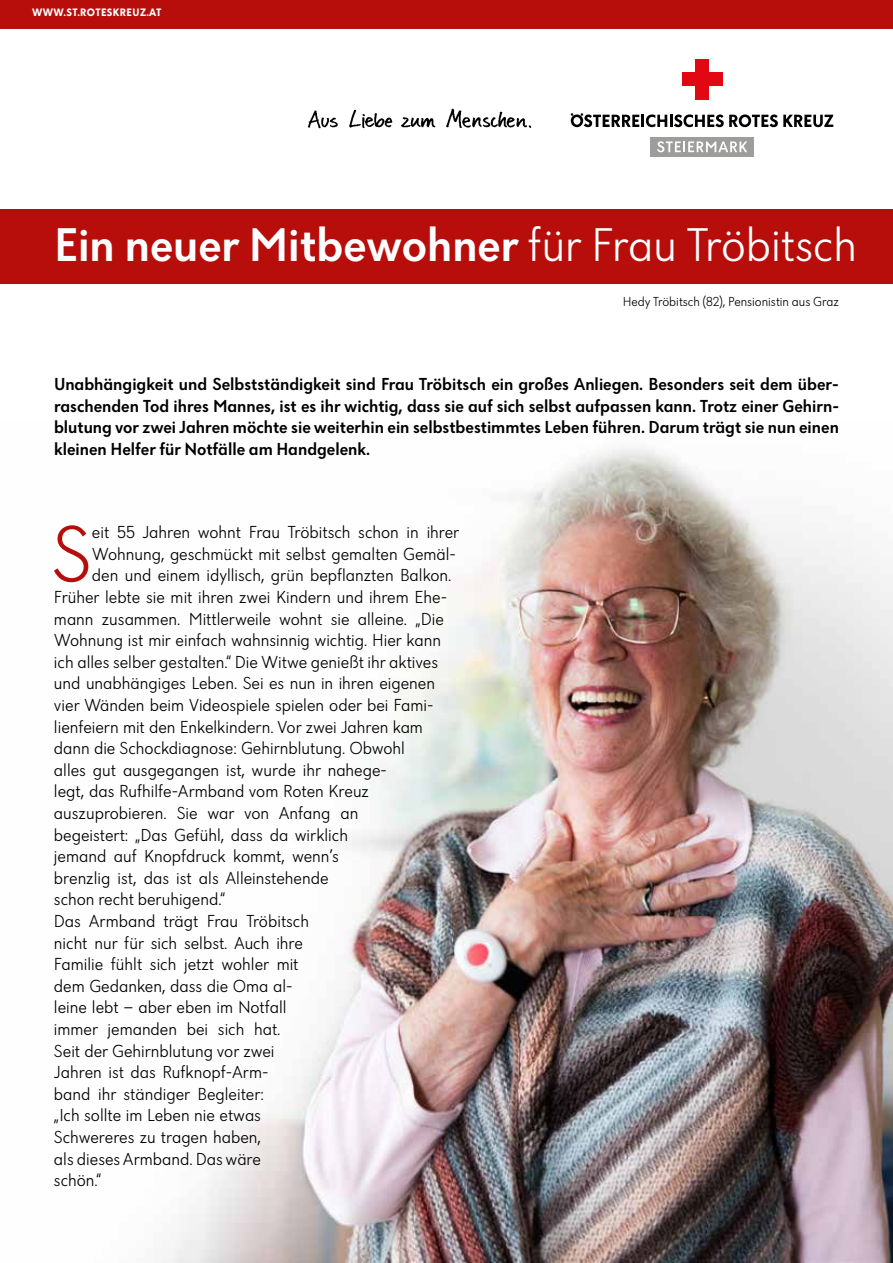
<style>
.page{position:relative;width:893px;height:1263px;background:#fff}
.page>*{position:absolute;margin:0;border:0;box-sizing:border-box;transform-origin:0 0}
.t1{font:300 82.35px "Dunant";color:#b70e0c}
.t2{font:500 48.9px "Dunant";color:#fff}
.t3{font:300 18px "Dunant";color:#000}
.t4{font:500 18px/21.6px "Dunant";color:#000;text-align:justify}
.t5{font:300 13.5px "Dunant";color:#000}
.t6{font:700 11.1px "Dunant";letter-spacing:.035em;color:#fff}
.s1{font-weight:300}
</style>
<div class="page">
<div style="left:0;top:209px;width:893px;height:75px;background:#b70e0c"></div>
<div style="left:0;top:0;width:893px;height:28px;background:#b70e0c"></div>
<div style="left:695px;top:59px;width:14px;height:41px;background:#e30613"></div>
<div style="left:682px;top:72px;width:40px;height:14px;background:#e30613"></div>
<svg style="left:571px;top:113px;width:262px;height:14px"></svg>
<img style="left:307px;top:108px;width:225px;height:21px">
<div style="left:650px;top:137px;width:104px;height:19px;background:#9d9d9c"></div>
<svg style="left:657px;top:141px;width:90px;height:11px"></svg>
<img style="left:162px;top:448px;width:731px;height:815px">
<p class="t6" style="left:32px;top:6px;width:131px">WWW.ST.ROTESKREUZ.AT</p>
<h2 class="t2" style="left:54px;top:217px;width:804px">Ein neuer Mitbewohner <span class="s1">für Frau Tröbitsch</span></h2>
<p class="t5" style="left:623px;top:294px;width:218px">Hedy Tröbitsch (82), Pensionistin aus Graz</p>
<p class="t4" style="left:54px;top:373px;width:786px">Unabhängigkeit und Selbstständigkeit sind Frau Tröbitsch ein großes Anliegen. Besonders seit dem über&shy;raschenden Tod ihres Mannes, ist es ihr wichtig, dass sie auf sich selbst aufpassen kann. Trotz einer Gehirn&shy;blutung vor zwei Jahren möchte sie weiterhin ein selbstbestimmtes Leben führen. Darum trägt sie nun einen kleinen Helfer für Notfälle am Handgelenk.</p>
<h1 class="t1" style="left:51px;top:510px;width:42px">S</h1>
<p class="t3" style="left:92px;top:522px;width:369px">eit 55 Jahren wohnt Frau Tröbitsch schon in ihrer</p>
<p class="t3" style="left:92px;top:544px;width:366px">Wohnung, geschmückt mit selbst gemalten Gemäl-</p>
<p class="t3" style="left:92px;top:566px;width:361px">den und einem idyllisch, grün bepflanzten Balkon.</p>
<p class="t3" style="left:54px;top:587px;width:395px">Früher lebte sie mit ihren zwei Kindern und ihrem Ehe-</p>
<p class="t3" style="left:54px;top:609px;width:391px">mann zusammen. Mittlerweile wohnt sie alleine. „Die</p>
<p class="t3" style="left:54px;top:630px;width:388px">Wohnung ist mir einfach wahnsinnig wichtig. Hier kann</p>
<p class="t3" style="left:54px;top:652px;width:386px">ich alles selber gestalten.“ Die Witwe genießt ihr aktives</p>
<p class="t3" style="left:54px;top:674px;width:382px">und unabhängiges Leben. Sei es nun in ihren eigenen</p>
<p class="t3" style="left:54px;top:695px;width:381px">vier Wänden beim Videospiele spielen oder bei Fami-</p>
<p class="t3" style="left:54px;top:717px;width:370px">lienfeiern mit den Enkelkindern. Vor zwei Jahren kam</p>
<p class="t3" style="left:54px;top:738px;width:353px">dann die Schockdiagnose: Gehirnblutung. Obwohl</p>
<p class="t3" style="left:54px;top:760px;width:335px">alles gut ausgegangen ist, wurde ihr nahege-</p>
<p class="t3" style="left:54px;top:782px;width:316px">legt, das Rufhilfe-Armband vom Roten Kreuz</p>
<p class="t3" style="left:54px;top:803px;width:306px">auszuprobieren. Sie war von Anfang an</p>
<p class="t3" style="left:54px;top:825px;width:295px">begeistert: „Das Gefühl, dass da wirklich</p>
<p class="t3" style="left:54px;top:846px;width:286px">jemand auf Knopfdruck kommt, wenn’s</p>
<p class="t3" style="left:54px;top:868px;width:276px">brenzlig ist, das ist als Alleinstehende</p>
<p class="t3" style="left:54px;top:890px;width:173px">schon recht beruhigend.“</p>
<p class="t3" style="left:54px;top:911px;width:257px">Das Armband trägt Frau Tröbitsch</p>
<p class="t3" style="left:54px;top:933px;width:250px">nicht nur für sich selbst. Auch ihre</p>
<p class="t3" style="left:54px;top:954px;width:246px">Familie fühlt sich jetzt wohler mit</p>
<p class="t3" style="left:54px;top:976px;width:240px">dem Gedanken, dass die Oma al-</p>
<p class="t3" style="left:54px;top:998px;width:234px">leine lebt – aber eben im Notfall</p>
<p class="t3" style="left:54px;top:1019px;width:228px">immer jemanden bei sich hat.</p>
<p class="t3" style="left:54px;top:1041px;width:222px">Seit der Gehirnblutung vor zwei</p>
<p class="t3" style="left:54px;top:1062px;width:216px">Jahren ist das Rufknopf-Arm-</p>
<p class="t3" style="left:54px;top:1084px;width:212px">band ihr ständiger Begleiter:</p>
<p class="t3" style="left:54px;top:1106px;width:209px">„Ich sollte im Leben nie etwas</p>
<p class="t3" style="left:54px;top:1127px;width:209px">Schwereres zu tragen haben,</p>
<p class="t3" style="left:54px;top:1149px;width:209px">als dieses Armband. Das wäre</p>
<p class="t3" style="left:54px;top:1170px;width:49px">schön.“</p>
</div>
